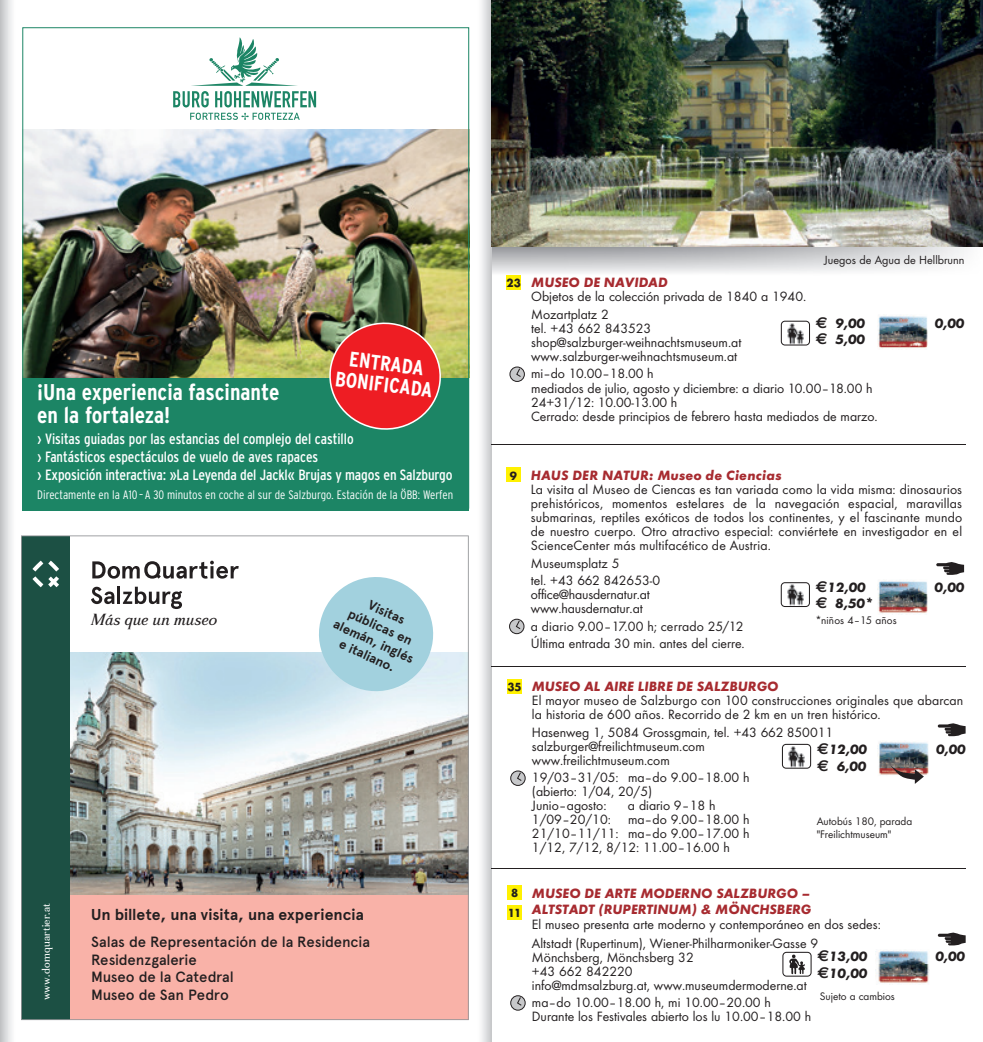
<style>
.page{position:relative;width:983px;height:1042px;background:#fff}
.page>*{position:absolute;margin:0;border:0;box-sizing:border-box;transform-origin:0 0}
.t1{font:700 condensed 22.75px/22.8px "Interstate";color:#fff}
.t2{font:700 condensed 21px/21px "Interstate";color:#fff;text-align:center}
.t3{font:700 15.75px "Apercu Pro";color:#231f20}
.t4{font:italic 15.75px "Fortescue Pro";color:#231f20}
.t5{font:condensed 14.88px/18.2px "Interstate";letter-spacing:-.005em;color:#fff}
.t6{font:500 14.88px/17.5px "Apercu Pro";letter-spacing:-.01em;color:#231f20}
.t7{font:14px/14px "Futura Boo";color:#231f20}
.t8{font:italic 700 14px/16.1px "Futura";color:#a72b30;text-align:right}
.t9{font:italic 700 14px "Futura";color:#231f20}
.t10{font:700 13.12px/15.8px "Apercu Pro";color:#231f20;text-align:center}
.t11{font:300 condensed 12.25px "Interstate";color:#fff}
.t12{font:12.25px "Futura Boo";color:#231f20}
.t13{font:700 12.25px "Futura";color:#231f20}
.t14{font:11.38px/12.2px "Futura Boo";color:#231f20}
.t15{font:10.67px "Fortescue Pro";letter-spacing:.02em;color:#fff}
.s1{font-style:normal;font-size:12.25px;color:#231f20}
.s2{font-family:"Euro Sans Std";font-style:normal;font-size:15.75px}
</style>
<div class="page">
<img style="left:491px;top:246px;width:491px;height:29px">
<img style="left:491px;top:0;width:491px;height:246px">
<div style="left:507px;top:885px;width:15px;height:15px;background:#fff101"></div>
<svg style="left:510px;top:995px;width:15px;height:15px"></svg>
<div style="left:510px;top:995px;width:15px;height:15px;border:1px solid #231f20;border-radius:50%"></div>
<svg style="left:516px;top:996px;width:6px;height:10px"></svg>
<svg style="left:782px;top:952px;width:29px;height:24px"></svg>
<svg style="left:937px;top:932px;width:28px;height:13px"></svg>
<img style="left:878px;top:950px;width:51px;height:33px">
<img style="left:875px;top:951px;width:54px;height:12px">
<img style="left:875px;top:968px;width:54px;height:12px">
<div style="left:507px;top:905px;width:15px;height:15px;background:#fff101"></div>
<hr style="left:491px;top:868px;width:474px;height:1px;background:#231f20">
<hr style="left:491px;top:666px;width:474px;height:1px;background:#231f20">
<hr style="left:491px;top:444px;width:474px;height:1px;background:#231f20">
<div style="left:507px;top:678px;width:15px;height:15px;background:#fff101"></div>
<svg style="left:510px;top:771px;width:15px;height:14px"></svg>
<div style="left:510px;top:770px;width:15px;height:16px;border:1px solid #231f20;border-radius:50%"></div>
<svg style="left:516px;top:771px;width:6px;height:11px"></svg>
<svg style="left:781px;top:744px;width:29px;height:25px"></svg>
<img style="left:879px;top:741px;width:50px;height:35px">
<img style="left:877px;top:745px;width:52px;height:11px">
<svg style="left:937px;top:723px;width:28px;height:13px"></svg>
<svg style="left:890px;top:765px;width:33px;height:19px"></svg>
<div style="left:506px;top:467px;width:14px;height:15px;background:#fff101"></div>
<div style="left:509px;top:619px;width:15px;height:15px;background:#c7c8ca;border-radius:50%"></div>
<div style="left:509px;top:619px;width:15px;height:15px;border:1px solid #231f20;border-radius:50%"></div>
<svg style="left:515px;top:619px;width:6px;height:10px"></svg>
<svg style="left:780px;top:582px;width:29px;height:25px"></svg>
<img style="left:878px;top:581px;width:49px;height:34px">
<img style="left:877px;top:582px;width:50px;height:12px">
<img style="left:878px;top:597px;width:49px;height:13px">
<svg style="left:936px;top:562px;width:27px;height:13px"></svg>
<div style="left:506px;top:275px;width:15px;height:15px;background:#fff101"></div>
<div style="left:510px;top:367px;width:14px;height:14px;background:#c7c8ca;border-radius:50%"></div>
<div style="left:509px;top:367px;width:15px;height:15px;border:1px solid #231f20;border-radius:50%"></div>
<svg style="left:515px;top:367px;width:6px;height:10px"></svg>
<svg style="left:780px;top:321px;width:29px;height:24px"></svg>
<img style="left:878px;top:316px;width:49px;height:32px">
<img style="left:878px;top:318px;width:49px;height:12px">
<img style="left:877px;top:335px;width:50px;height:11px">
<svg style="left:21px;top:535px;width:447px;height:485px"></svg>
<div style="left:22px;top:346px;width:447px;height:165px;background:#1c8565"></div>
<img style="left:24px;top:129px;width:443px;height:248px">
<svg style="left:190px;top:113px;width:110px;height:7px"></svg>
<svg style="left:173px;top:37px;width:143px;height:70px"></svg>
<svg style="left:325px;top:318px;width:120px;height:112px;background:#c1463d"></svg>
<h2 class="t2" style="left:339px;top:347px;width:100px;rotate:7deg">ENTRADA<br>BONIFICADA</h2>
<h1 class="t1" style="left:37px;top:381px;width:244px">¡Una experiencia fascinante en la fortaleza!</h1>
<p class="t5" style="left:37px;top:429px;width:416px">› Visitas guiadas por las estancias del complejo del castillo<br>› Fantásticos espectáculos de vuelo de aves rapaces<br>› Exposición interactiva: »La Leyenda del Jackl« Brujas y magos en Salzburgo</p>
<p class="t11" style="left:37px;top:487px;width:417px">Directamente en la A10 – A 30 minutos en coche al sur de Salzburgo. Estación de la ÖBB: Werfen</p>
<p class="t4" style="left:91px;top:608px;width:128px">Más que un museo</p>
<p class="t10" style="left:351px;top:587px;width:88px;rotate:25deg">Visitas públicas en alemán, inglés e italiano.</p>
<p class="t15" style="left:39px;top:1000px;width:99px;rotate:-90deg">www.domquartier.at</p>
<p class="t3" style="left:91px;top:902px;width:274px">Un billete, una visita, una experiencia</p>
<p class="t6" style="left:91px;top:932px;width:280px">Salas de Representación de la Residencia<br>Residenzgalerie<br>Museo de la Catedral<br>Museo de San Pedro</p>
<p class="t12" style="left:824px;top:253px;width:142px">Juegos de Agua de Hellbrunn</p>
<p class="t8" style="left:506px;top:274px;width:162px"><span class="s1">23</span> MUSEO DE NAVIDAD</p>
<p class="t7" style="left:531px;top:288px;width:276px;line-height:17.5px">Objetos de la colección privada de 1840 a 1940.<br>Mozartplatz 2</p>
<p class="t7" style="left:531px;top:321px;width:212px">tel. +43 662 843523 shop@salzburger-weihnachtsmuseum.at www.salzburger-weihnachtsmuseum.at</p>
<p class="t7" style="left:531px;top:367px;width:348px">mi–do 10.00–18.00 h<br>mediados de julio, agosto y diciembre: a diario 10.00–18.00 h 24+31/12: 10.00-13.00 h<br>Cerrado: desde principios de febrero hasta mediados de marzo.</p>
<p class="t9" style="left:815px;top:314px;width:51px"><span class="s2">€</span> 9,00</p>
<p class="t9" style="left:934px;top:314px;width:31px">0,00</p>
<p class="t9" style="left:815px;top:331px;width:51px"><span class="s2">€</span> 5,00</p>
<p class="t8" style="left:509px;top:467px;width:273px"><span class="s1">9</span> HAUS DER NATUR: Museo de Ciencias</p>
<p class="t7" style="left:530px;top:482px;width:433px;text-align:justify">La visita al Museo de Ciencas es tan variada como la vida misma: dinosaurios prehistóricos, momentos estelares de la navegación espacial, maravillas submarinas, reptiles exóticos de todos los continentes, y el fascinante mundo de nuestro cuerpo. Otro atractivo especial: conviértete en investigador en el ScienceCenter más multifacético de Austria.</p>
<p class="t7" style="left:530px;top:554px;width:131px;line-height:17.5px">Museumsplatz 5<br>tel. +43 662 842653-0</p>
<p class="t7" style="left:530px;top:587px;width:121px">office@hausdernatur.at www.hausdernatur.at</p>
<p class="t7" style="left:530px;top:617px;width:215px;line-height:17.5px">a diario 9.00–17.00 h; cerrado 25/12<br>Última entrada 30 min. antes del cierre.</p>
<p class="t9" style="left:815px;top:578px;width:51px"><span class="s2">€</span>12,00</p>
<p class="t9" style="left:934px;top:578px;width:31px">0,00</p>
<p class="t9" style="left:815px;top:594px;width:59px"><span class="s2">€</span> 8,50*</p>
<p class="t14" style="left:815px;top:613px;width:83px">*niños 4–15 años</p>
<p class="t8" style="left:507px;top:678px;width:272px"><span class="s1">35</span> MUSEO AL AIRE LIBRE DE SALZBURGO</p>
<p class="t7" style="left:532px;top:694px;width:433px">El mayor museo de Salzburgo con 100 construcciones originales que abarcan la historia de 600 años. Recorrido de 2 km en un tren histórico.</p>
<p class="t7" style="left:532px;top:725px;width:303px">Hasenweg 1, 5084 Grossgmain, tel. +43 662 850011 salzburger@freilichtmuseum.com www.freilichtmuseum.com</p>
<p class="t7" style="left:532px;top:771px;width:219px">19/03–31/05: ma–do 9.00–18.00 h (abierto: 1/04, 20/5)<br>Junio–agosto:</p>
<p class="t9" style="left:817px;top:741px;width:51px"><span class="s2">€</span>12,00</p>
<p class="t9" style="left:935px;top:741px;width:31px">0,00</p>
<p class="t9" style="left:817px;top:757px;width:51px"><span class="s2">€</span> 6,00</p>
<p class="t7" style="left:532px;top:799px;width:219px;text-indent:96px">a diario 9–18 h<br>1/09–20/10: ma–do 9.00–18.00 h<br>21/10–11/11: ma–do 9.00–17.00 h<br>1/12, 7/12, 8/12: 11.00–16.00 h</p>
<p class="t14" style="left:816px;top:815px;width:97px">Autobús 180, parada "Freilichtmuseum"</p>
<p class="t8" style="left:511px;top:885px;width:302px"><span class="s1">8</span> MUSEO DE ARTE MODERNO SALZBURGO –<br>ALTSTADT (RUPERTINUM) &amp; MÖNCHSBERG</p>
<p class="t7" style="left:532px;top:914px;width:350px;line-height:18.9px">El museo presenta arte moderno y contemporáneo en dos sedes:<br>Altstadt (Rupertinum), Wiener-Philharmoniker-Gasse 9</p>
<p class="t7" style="left:532px;top:950px;width:276px">Mönchsberg, Mönchsberg 32<br>+43 662 842220<br>info@mdmsalzburg.at, www.museumdermoderne.at</p>
<p class="t7" style="left:532px;top:995px;width:280px">ma–do 10.00–18.00 h, mi 10.00–20.00 h<br>Durante los Festivales abierto los lu 10.00–18.00 h</p>
<p class="t13" style="left:508px;top:905px;width:15px">11</p>
<p class="t9" style="left:817px;top:948px;width:51px"><span class="s2">€</span>13,00</p>
<p class="t9" style="left:935px;top:948px;width:31px">0,00</p>
<p class="t9" style="left:817px;top:964px;width:51px"><span class="s2">€</span>10,00</p>
<p class="t14" style="left:819px;top:989px;width:77px">Sujeto a cambios</p>
</div>
